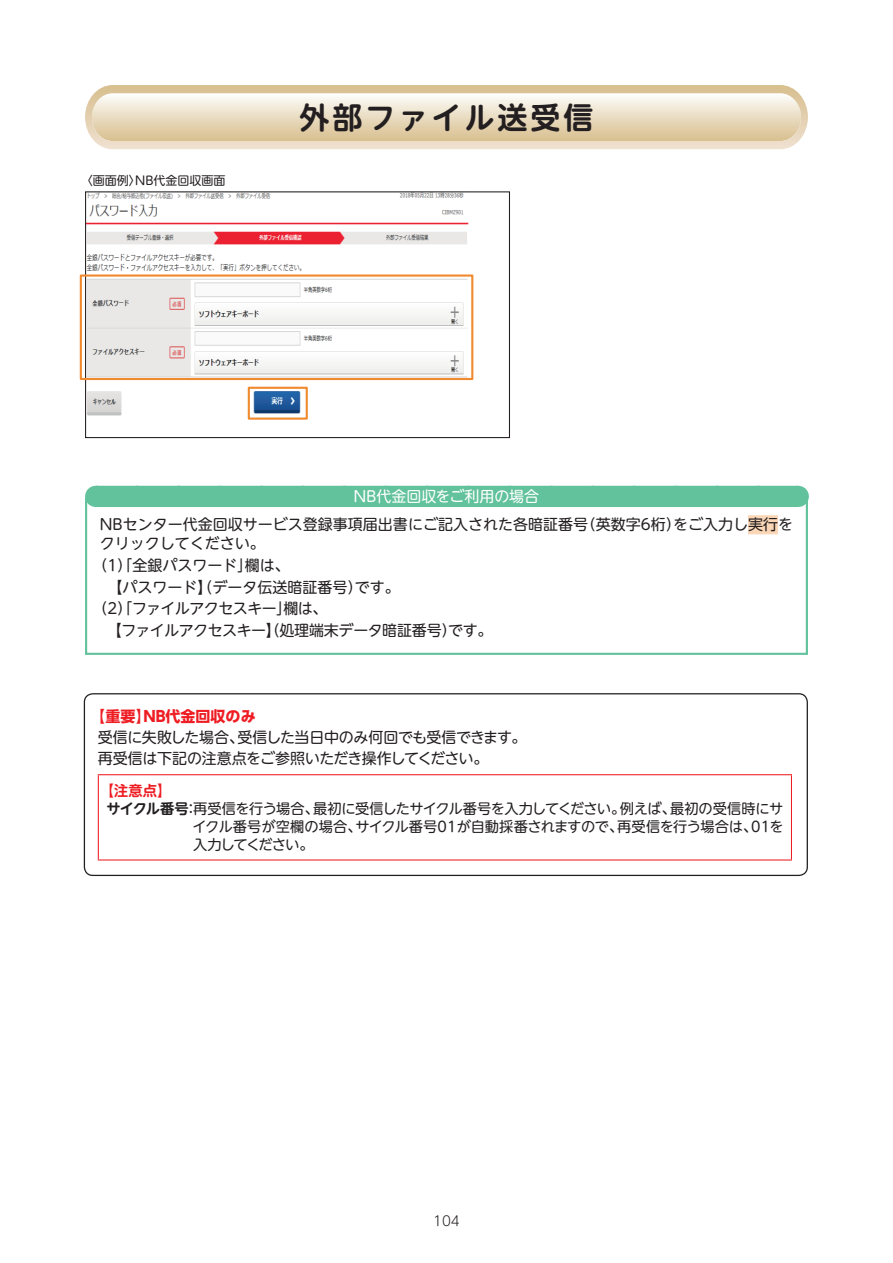
<style>
.page{position:relative;width:893px;height:1263px;background:#fff}
.page>*{position:absolute;margin:0;border:0;box-sizing:border-box;transform-origin:0 0}
.t1{font:700 30px "UD Shin M Go Pr 6 N De";letter-spacing:.1em;color:#231f20}
.t2{font:15px/19.5px "UD Shin M Go Pr 6 N";color:#231f20}
.t3{font:15px/21px "UD Shin M Go Pr 6 N";letter-spacing:-.025em;color:#231f20}
.t4{font:15px "UD Shin M Go Pr 6 N";letter-spacing:-.035em;color:#231f20}
.t5{font:15px "UD Shin M Go Pr 6 N";letter-spacing:-.005em;color:#fff}
.t6{font:700 15px "UD Shin Go Pr 6 N";color:#ee1d23}
.t7{font:14.25px/18px "UD Shin M Go Pr 6 N";letter-spacing:-.02em;color:#231f20;text-align:justify}
.t8{font:700 14.25px "UD Shin M Go Pr 6 N De";color:#ee1d23}
.t9{font:300 13.5px "UD Shin M Go Pr 6 N";color:#231f20}
.t10{font:12px "UD Shin M Go Pr 6 N";color:#231f20}
.s1{font-family:"UD Shin Go Pr 6 N"}
.s2{font-family:"UD Shin M Go Pr 6 N De";font-weight:700}
</style>
<div class="page">
<img style="left:87px;top:193px;width:382px;height:222px">
<div style="left:85px;top:191px;width:425px;height:247px;border:1px solid #231f20"></div>
<div style="left:748px;top:515px;width:30px;height:19px;background:#fbd7b7"></div>
<div style="left:85px;top:497px;width:723px;height:158px;border:2px solid #61c29c"></div>
<div style="left:96px;top:486px;width:701px;height:21px;background:#61c29c"></div>
<svg style="left:797px;top:486px;width:1px;height:21px"></svg>
<div style="left:80px;top:274px;width:393px;height:106px;border:2px solid #f18a2f"></div>
<hr style="left:98px;top:774px;width:694px;height:1px;background:#ee1d23">
<hr style="left:98px;top:775px;width:1px;height:84px;background:#ee1d23">
<hr style="left:791px;top:775px;width:1px;height:84px;background:#ee1d23">
<hr style="left:98px;top:859px;width:694px;height:1px;background:#ee1d23">
<div style="left:84px;top:693px;width:724px;height:183px;border:1px solid #231f20;border-radius:9px"></div>
<div style="left:248px;top:387px;width:60px;height:33px;border:2px solid #f18a2f"></div>
<svg style="left:85px;top:85px;width:723px;height:64px;background:#e8dabf"></svg>
<p class="t10" style="left:81px;top:170px;width:146px">〈画面例〉NB代金回収画面</p>
<h1 class="t1" style="left:299px;top:92px;width:295px">外部ファイル送受信</h1>
<p class="t5" style="left:353px;top:484px;width:188px">ＮＢ代金回収をご利用の場合</p>
<p class="t2" style="left:100px;top:513px;width:695px">NBセンター代金回収サービス登録事項届出書にご記入された各暗証番号（英数字6桁）をご入力し<span class="s1">実行</span>をクリックしてください。</p>
<p class="t2" style="left:92px;top:555px;width:199px">（1）「全銀パスワード」欄は、</p>
<p class="t2" style="left:100px;top:576px;width:301px">　【パスワード】（データ伝送暗証番号）です。</p>
<p class="t4" style="left:92px;top:596px;width:237px">（2）「ファイルアクセスキー」欄は、</p>
<p class="t3" style="left:107px;top:619px;width:387px">【ファイルアクセスキー】（処理端末データ暗証番号）です。</p>
<p class="t6" style="left:90px;top:704px;width:167px">【重要】ＮＢ代金回収のみ</p>
<p class="t3" style="left:98px;top:726px;width:430px">受信に失敗した場合、受信した当日中のみ何回でも受信できます。再受信は下記の注意点をご参照いただき操作してください。</p>
<p class="t8" style="left:100px;top:778px;width:73px">【注意点】</p>
<p class="t7" style="left:193px;top:798px;width:593px;text-indent:-86px"><span class="s2">サイクル番号</span>：再受信を行う場合、最初に受信したサイクル番号を入力してください。例えば、最初の受信時にサイクル番号が空欄の場合、サイクル番号01が自動採番されますので、再受信を行う場合は、01を入力してください。</p>
<p class="t9" style="left:433px;top:1209px;width:28px">104</p>
</div>
